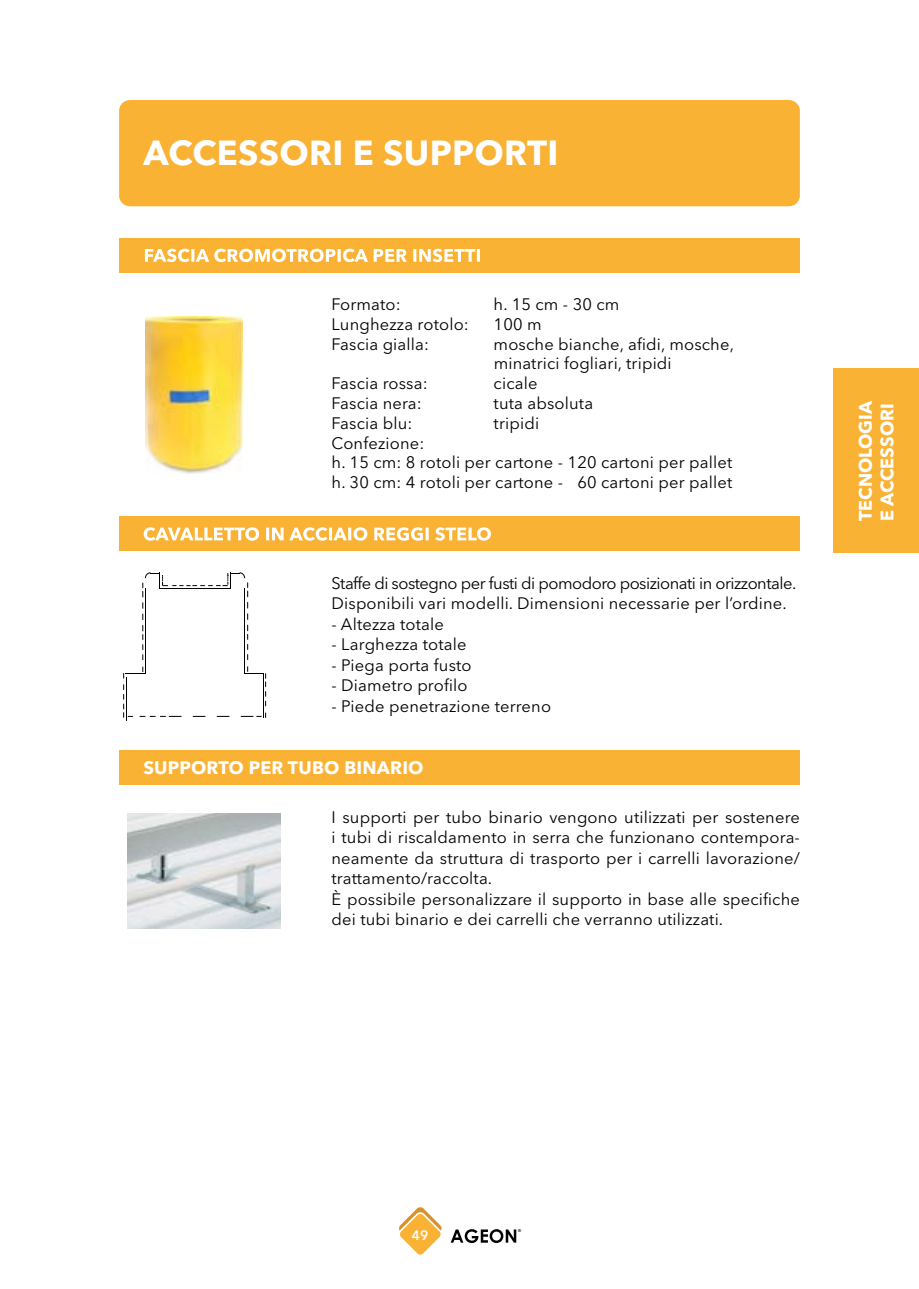
<style>
.page{position:relative;width:919px;height:1289px;background:#fff}
.page>*{position:absolute;margin:0;border:0;box-sizing:border-box;transform-origin:0 0}
.t1{font:700 34.5px "Avenir Next LT Pro";letter-spacing:.01em;color:#fff}
.t2{font:700 18px/21.6px "Avenir Next LT Pro";color:#fff}
.t3{font:16.5px/20.5px "Avenir Next LT Pro";letter-spacing:.01em;color:#000}
.t4{font:16.5px/20.5px "Avenir Next LT Pro";letter-spacing:-.03em;color:#000}
.t5{font:600 13.5px "Avenir Next LT Pro";color:#fff}
.t6{font:700 4.05px "Arial";color:#020203}
</style>
<div class="page">
<svg style="left:451px;top:1229px;width:65px;height:13px"></svg>
<svg style="left:399px;top:1207px;width:43px;height:48px"></svg>
<div style="left:119px;top:100px;width:680px;height:106px;background:#f9b234;border-radius:11px"></div>
<div style="left:119px;top:238px;width:680px;height:34px;background:#f9b234"></div>
<div style="left:119px;top:516px;width:680px;height:34px;background:#f9b234"></div>
<svg style="left:144px;top:527px;width:347px;height:13px"></svg>
<svg style="left:145px;top:249px;width:335px;height:13px"></svg>
<hr style="left:126px;top:676px;width:1px;height:44px;background:#000">
<hr style="left:263px;top:673px;width:1px;height:44px;background:#000">
<hr style="left:145px;top:588px;width:1px;height:86px;background:#000">
<hr style="left:244px;top:588px;width:1px;height:86px;background:#000">
<svg style="left:123px;top:667px;width:22px;height:11px"></svg>
<svg style="left:245px;top:666px;width:21px;height:40px"></svg>
<svg style="left:123px;top:684px;width:10px;height:33px"></svg>
<svg style="left:140px;top:713px;width:126px;height:4px"></svg>
<svg style="left:142px;top:572px;width:106px;height:87px"></svg>
<img style="left:146px;top:316px;width:96px;height:157px">
<div style="left:119px;top:750px;width:680px;height:34px;background:#f9b234"></div>
<img style="left:128px;top:813px;width:153px;height:115px">
<div style="left:833px;top:368px;width:85px;height:184px;background:#f9b234"></div>
<h1 class="t1" style="left:144px;top:132px;width:416px">ACCESSORI E SUPPORTI</h1>
<p class="t3" style="left:331px;top:294px;width:71px">Formato:</p>
<p class="t3" style="left:493px;top:294px;width:127px">h. 15 cm - 30 cm</p>
<p class="t3" style="left:331px;top:313px;width:139px">Lunghezza rotolo:</p>
<p class="t3" style="left:493px;top:313px;width:50px">100 m</p>
<p class="t3" style="left:331px;top:333px;width:99px">Fascia gialla:</p>
<p class="t3" style="left:493px;top:334px;width:242px;line-height:19.8px">mosche bianche, afidi, mosche, minatrici fogliari, tripidi</p>
<p class="t3" style="left:331px;top:373px;width:98px">Fascia rossa:</p>
<p class="t3" style="left:493px;top:373px;width:45px">cicale</p>
<p class="t3" style="left:331px;top:393px;width:92px">Fascia nera:</p>
<p class="t3" style="left:493px;top:393px;width:101px">tuta absoluta</p>
<p class="t3" style="left:331px;top:412px;width:82px">Fascia blu:</p>
<p class="t3" style="left:493px;top:412px;width:47px">tripidi</p>
<p class="t3" style="left:331px;top:433px;width:402px;line-height:19.8px">Confezione:<br>h. 15 cm: 8 rotoli per cartone - 120 cartoni per pallet h. 30 cm: 4 rotoli per cartone - 60 cartoni per pallet</p>
<p class="t4" style="left:331px;top:572px;width:466px">Staffe di sostegno per fusti di pomodoro posizionati in orizzontale.<br>Disponibili vari modelli. Dimensioni necessarie per l’ordine.</p>
<p class="t3" style="left:331px;top:613px;width:114px">- Altezza totale</p>
<p class="t3" style="left:331px;top:634px;width:137px">- Larghezza totale</p>
<p class="t3" style="left:331px;top:654px;width:142px">- Piega porta fusto</p>
<p class="t3" style="left:331px;top:675px;width:137px">- Diametro profilo</p>
<p class="t3" style="left:331px;top:695px;width:221px">- Piede penetrazione terreno</p>
<p class="t2" style="left:143px;top:756px;width:282px">SUPPORTO PER TUBO BINARIO</p>
<p class="t3" style="left:331px;top:806px;width:470px">I supporti per tubo binario vengono utilizzati per sostenere i tubi di riscaldamento in serra che funzionano contempora&shy;neamente da struttura di trasporto per i carrelli lavorazione/ trattamento/raccolta.<br>È possibile personalizzare il supporto in base alle specifiche dei tubi binario e dei carrelli che verranno utilizzati.</p>
<p class="t2" style="left:854px;top:521px;width:122px;rotate:-90deg">TECNOLOGIA<br>E ACCESSORI</p>
<p class="t5" style="left:412px;top:1226px;width:18px">49</p>
<p class="t6" style="left:518px;top:1228px;width:4px">®</p>
</div>
